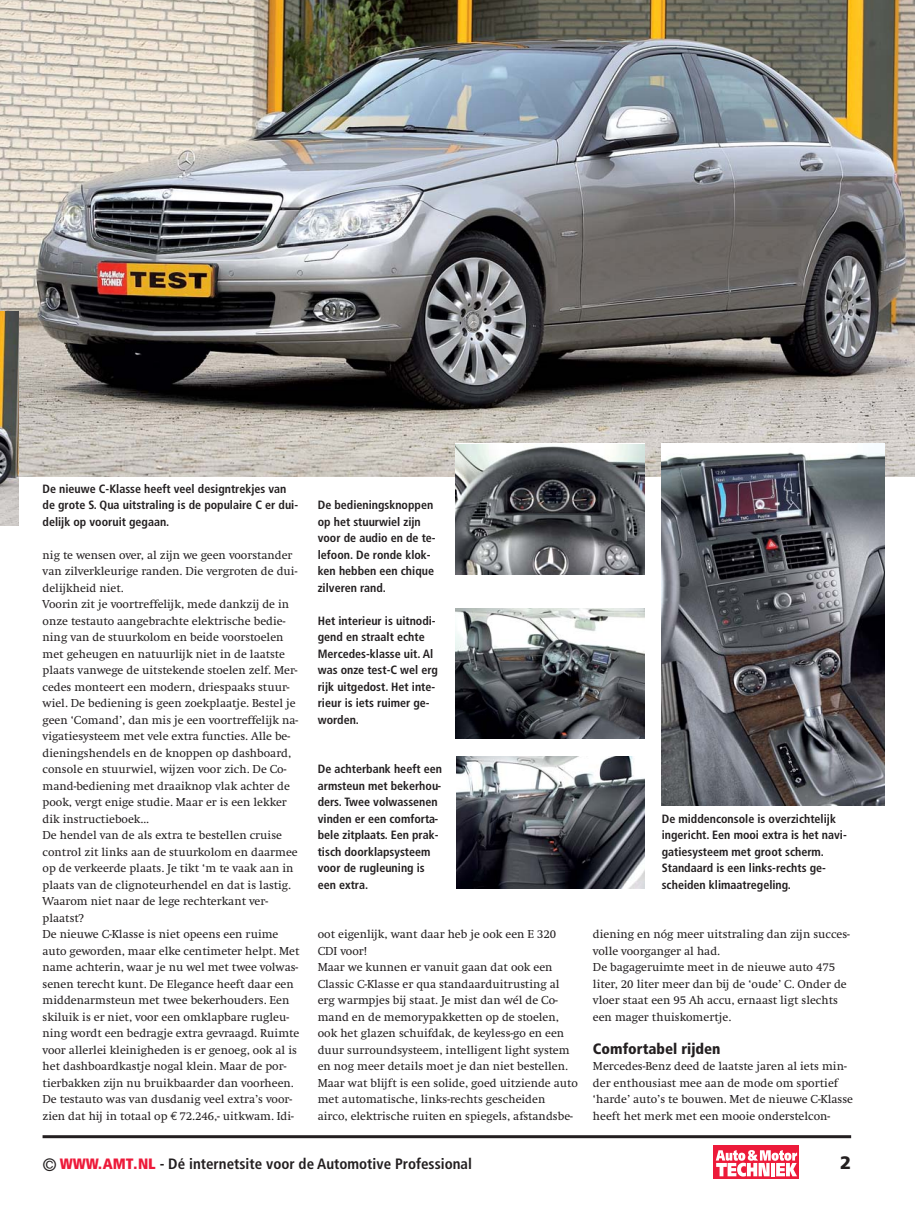
<style>
.page{position:relative;width:915px;height:1212px;background:#fff}
.page>*{position:absolute;margin:0;border:0;box-sizing:border-box;transform-origin:0 0}
.t1{font:900 18px "Frutiger LT Std";color:#231f20}
.t2{font:700 condensed 15px "Frutiger";color:#231f20}
.t3{font:900 condensed 15px "Frutiger LT Std";color:#231f20}
.t4{font:12px/16.5px "Swift";color:#231f20}
.t5{font:700 condensed 12px/16.5px "Frutiger LT Std";color:#231f20}
.s1{font-family:"Euro Mono"}
.s2{font-weight:400;font-size:18px}
.s3{font-weight:900;color:#ed1a3a}
</style>
<div class="page">
<hr style="left:43px;top:1135px;width:807px;height:3px;background:#231f20">
<img style="left:0;top:0;width:914px;height:476px">
<img style="left:0;top:311px;width:18px;height:215px">
<img style="left:455px;top:608px;width:189px;height:131px">
<img style="left:457px;top:757px;width:187px;height:131px">
<img style="left:661px;top:443px;width:223px;height:363px">
<img style="left:455px;top:444px;width:189px;height:130px">
<div style="left:713px;top:1146px;width:86px;height:33px;background:#ed1a3a"></div>
<svg style="left:715px;top:1150px;width:81px;height:26px"></svg>
<p class="t5" style="left:43px;top:481px;width:257px">De nieuwe C-Klasse heeft veel designtrekjes van de grote S. Qua uitstraling is de populaire C er dui&shy;delijk op vooruit gegaan.</p>
<p class="t4" style="left:43px;top:548px;width:258px">nig te wensen over, al zijn we geen voorstander van zilverkleurige randen. Die vergroten de dui&shy;delijkheid niet.<br>Voorin zit je voortreffelijk, mede dankzij de in onze testauto aangebrachte elektrische bedie&shy;ning van de stuurkolom en beide voorstoelen met geheugen en natuurlijk niet in de laatste plaats vanwege de uitstekende stoelen zelf. Mer&shy;cedes monteert een modern, driespaaks stuur&shy;wiel. De bediening is geen zoekplaatje. Bestel je geen ‘Comand’, dan mis je een voortreffelijk na&shy;vigatiesysteem met vele extra functies. Alle be&shy;dieningshendels en de knoppen op dashboard, console en stuurwiel, wijzen voor zich. De Co&shy;mand-bediening met draaiknop vlak achter de pook, vergt enige studie. Maar er is een lekker dik instructieboek…<br>De hendel van de als extra te bestellen cruise control zit links aan de stuurkolom en daarmee op de verkeerde plaats. Je tikt ‘m te vaak aan in plaats van de clignoteurhendel en dat is lastig.<br>Waarom niet naar de lege rechterkant ver&shy;plaatst?<br>De nieuwe C-Klasse is niet opeens een ruime auto geworden, maar elke centimeter helpt. Met name achterin, waar je nu wel met twee volwas&shy;senen terecht kunt. De Elegance heeft daar een middenarmsteun met twee bekerhouders. Een skiluik is er niet, voor een omklapbare rugleu&shy;ning wordt een bedragje extra gevraagd. Ruimte voor allerlei kleinigheden is er genoeg, ook al is het dashboardkastje nogal klein. Maar de por&shy;tierbakken zijn nu bruikbaarder dan voorheen.<br>De testauto was van dusdanig veel extra’s voor&shy;zien dat hij in totaal op <span class="s1">€</span>72.246,- uitkwam. Idi-</p>
<p class="t5" style="left:317px;top:498px;width:119px">De bedieningsknoppen op het stuurwiel zijn voor de audio en de te&shy;lefoon. De ronde klok&shy;ken hebben een chique zilveren rand.</p>
<p class="t5" style="left:317px;top:613px;width:122px">Het interieur is uitnodi&shy;gend en straalt echte<br>Mercedes-klasse uit. Al was onze test-C wel erg rijk uitgedost. Het inte&shy;rieur is iets ruimer ge&shy;worden.</p>
<p class="t5" style="left:317px;top:762px;width:126px">De achterbank heeft een armsteun met bekerhou&shy;ders. Twee volwassenen vinden er een comforta&shy;bele zitplaats. Een prak&shy;tisch doorklapsysteem voor de rugleuning is een extra.</p>
<p class="t5" style="left:661px;top:811px;width:186px">De middenconsole is overzichtelijk ingericht. Een mooi extra is het navi&shy;gatiesysteem met groot scherm.<br>Standaard is een links-rechts ge&shy;scheiden klimaatregeling.</p>
<p class="t4" style="left:317px;top:927px;width:261px">oot eigenlijk, want daar heb je ook een E 320<br>CDI voor!<br>Maar we kunnen er vanuit gaan dat ook een Classic C-Klasse er qua standaarduitrusting al erg warmpjes bij staat. Je mist dan wél de Co&shy;mand en de memorypakketten op de stoelen, ook het glazen schuifdak, de keyless-go en een duur surroundsysteem, intelligent light system en nog meer details moet je dan niet bestellen.<br>Maar wat blijft is een solide, goed uitziende auto met automatische, links-rechts gescheiden airco, elektrische ruiten en spiegels, afstandsbe-</p>
<p class="t4" style="left:592px;top:927px;width:258px">diening en nóg meer uitstraling dan zijn succes&shy;volle voorganger al had.<br>De bagageruimte meet in de nieuwe auto 475 liter, 20 liter meer dan bij de ‘oude’ C. Onder de vloer staat een 95 Ah accu, ernaast ligt slechts een mager thuiskomertje.</p>
<p class="t3" style="left:592px;top:1043px;width:129px">Comfortabel rijden</p>
<p class="t4" style="left:592px;top:1059px;width:261px">Mercedes-Benz deed de laatste jaren al iets min&shy;der enthousiast mee aan de mode om sportief ‘harde’ auto’s te bouwen. Met de nieuwe C-Klasse heeft het merk met een mooie onderstelcon-</p>
<p class="t2" style="left:43px;top:1158px;width:431px"><span class="s2">©</span> <span class="s3">WWW.AMT.NL</span> - Dé internetsite voor de Automotive Professional</p>
<h1 class="t1" style="left:839px;top:1153px;width:13px">2</h1>
</div>
